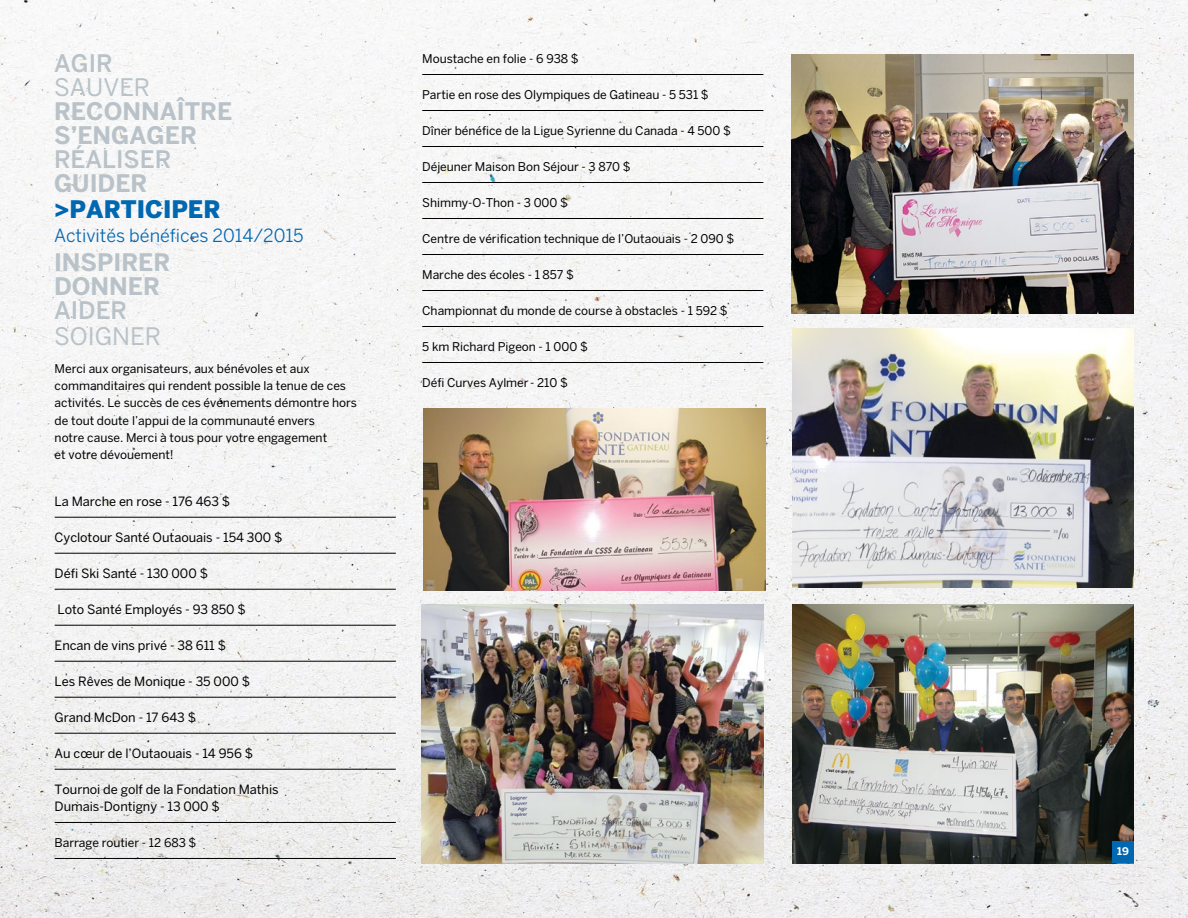
<style>
.page{position:relative;width:1188px;height:918px;background:#fff}
.page>*{position:absolute;margin:0;border:0;box-sizing:border-box;transform-origin:0 0}
.t1{font:700 24px/24px "Benton Sans";color:#b8c2c8}
.t2{font:500 24px "Benton Sans";color:#b8c2c8}
.t3{font:24px "Benton Sans";color:#b8c2c8}
.t4{font:900 24px "Benton Sans";color:#0067b1}
.t5{font:18px "Benton Sans";color:#0067b1}
.t6{font:12.75px/17.2px "Benton Sans";letter-spacing:-.005em;color:#000}
.t7{font:12px/17.2px "Benton Sans";letter-spacing:-.005em;color:#000}
.t8{font:700 10.5px "Benton Sans";color:#fff}
</style>
<div class="page">
<img style="left:0;top:0;width:1188px;height:918px">
<img style="left:792px;top:604px;width:342px;height:259px">
<img style="left:421px;top:605px;width:342px;height:258px">
<hr style="left:422px;top:74px;width:341px;height:1px;background:#000">
<hr style="left:422px;top:110px;width:341px;height:1px;background:#000">
<hr style="left:422px;top:146px;width:341px;height:1px;background:#000">
<hr style="left:422px;top:182px;width:341px;height:1px;background:#000">
<hr style="left:422px;top:218px;width:341px;height:1px;background:#000">
<hr style="left:422px;top:254px;width:341px;height:1px;background:#000">
<hr style="left:422px;top:290px;width:341px;height:1px;background:#000">
<hr style="left:422px;top:326px;width:341px;height:1px;background:#000">
<hr style="left:422px;top:362px;width:341px;height:1px;background:#000">
<hr style="left:55px;top:517px;width:341px;height:1px;background:#000">
<hr style="left:55px;top:553px;width:341px;height:1px;background:#000">
<hr style="left:55px;top:589px;width:341px;height:1px;background:#000">
<hr style="left:55px;top:625px;width:341px;height:1px;background:#000">
<hr style="left:55px;top:661px;width:341px;height:1px;background:#000">
<hr style="left:55px;top:697px;width:341px;height:1px;background:#000">
<hr style="left:55px;top:733px;width:341px;height:1px;background:#000">
<hr style="left:55px;top:769px;width:341px;height:1px;background:#000">
<hr style="left:55px;top:822px;width:341px;height:1px;background:#000">
<hr style="left:55px;top:858px;width:341px;height:1px;background:#000">
<div style="left:1112px;top:841px;width:22px;height:21px;background:#0067b1"></div>
<img style="left:792px;top:54px;width:342px;height:259px">
<img style="left:423px;top:408px;width:343px;height:182px">
<img style="left:792px;top:328px;width:342px;height:259px">
<h1 class="t2" style="left:54px;top:49px;width:60px">AGIR</h1>
<h1 class="t3" style="left:54px;top:73px;width:98px">Sauver</h1>
<h1 class="t1" style="left:54px;top:99px;width:180px">RECONNAÎTRE<br>S’ENGAGER</h1>
<h1 class="t2" style="left:54px;top:145px;width:119px">RÉALISER</h1>
<h1 class="t1" style="left:54px;top:171px;width:88px">GUIDER</h1>
<h1 class="t4" style="left:54px;top:195px;width:168px">&gt;PARTICIPER</h1>
<h2 class="t5" style="left:54px;top:225px;width:251px">Activités bénéfices 2014/2015</h2>
<h1 class="t1" style="left:54px;top:250px;width:111px">INSPIRER<br>DONNER</h1>
<h1 class="t2" style="left:54px;top:296px;width:75px">AIDER</h1>
<h1 class="t3" style="left:54px;top:322px;width:109px">Soigner</h1>
<p class="t7" style="left:55px;top:360px;width:304px">Merci aux organisateurs, aux bénévoles et aux commanditaires qui rendent possible la tenue de ces activités. Le succès de ces événements démontre hors de tout doute l’appui de la communauté envers<br>notre cause. Merci à tous pour votre engagement<br>et votre dévouement!</p>
<p class="t6" style="left:55px;top:492px;width:177px">La Marche en rose - 176 463 $</p>
<p class="t6" style="left:55px;top:528px;width:229px">Cyclotour Santé Outaouais - 154 300 $</p>
<p class="t6" style="left:55px;top:564px;width:155px">Défi Ski Santé - 130 000 $</p>
<p class="t6" style="left:58px;top:600px;width:190px">Loto Santé Employés - 93 850 $</p>
<p class="t6" style="left:55px;top:636px;width:173px">Encan de vins privé - 38 611 $</p>
<p class="t6" style="left:55px;top:672px;width:197px">Les Rêves de Monique - 35 000 $</p>
<p class="t6" style="left:55px;top:708px;width:143px">Grand McDon - 17 643 $</p>
<p class="t6" style="left:55px;top:744px;width:200px">Au cœur de l’Outaouais - 14 956 $</p>
<p class="t6" style="left:55px;top:780px;width:226px">Tournoi de golf de la Fondation Mathis<br>Dumais-Dontigny - 13 000 $</p>
<p class="t7" style="left:55px;top:834px;width:143px">Barrage routier - 12 683 $</p>
<p class="t7" style="left:422px;top:50px;width:158px">Moustache en folie - 6 938 $</p>
<p class="t7" style="left:422px;top:86px;width:288px">Partie en rose des Olympiques de Gatineau - 5 531 $</p>
<p class="t7" style="left:422px;top:122px;width:310px">Dîner bénéfice de la Ligue Syrienne du Canada - 4 500 $</p>
<p class="t7" style="left:422px;top:158px;width:210px">Déjeuner Maison Bon Séjour - 3 870 $</p>
<p class="t7" style="left:422px;top:194px;width:147px">Shimmy-O-Thon - 3 000 $</p>
<p class="t7" style="left:422px;top:230px;width:314px">Centre de vérification technique de l’Outaouais - 2 090 $</p>
<p class="t7" style="left:422px;top:266px;width:153px">Marche des écoles - 1 857 $</p>
<p class="t7" style="left:422px;top:302px;width:307px">Championnat du monde de course à obstacles - 1 592 $</p>
<p class="t7" style="left:422px;top:338px;width:167px">5 km Richard Pigeon - 1 000 $</p>
<p class="t7" style="left:422px;top:374px;width:147px">Défi Curves Aylmer - 210 $</p>
<p class="t8" style="left:1117px;top:845px;width:13px">19</p>
</div>
